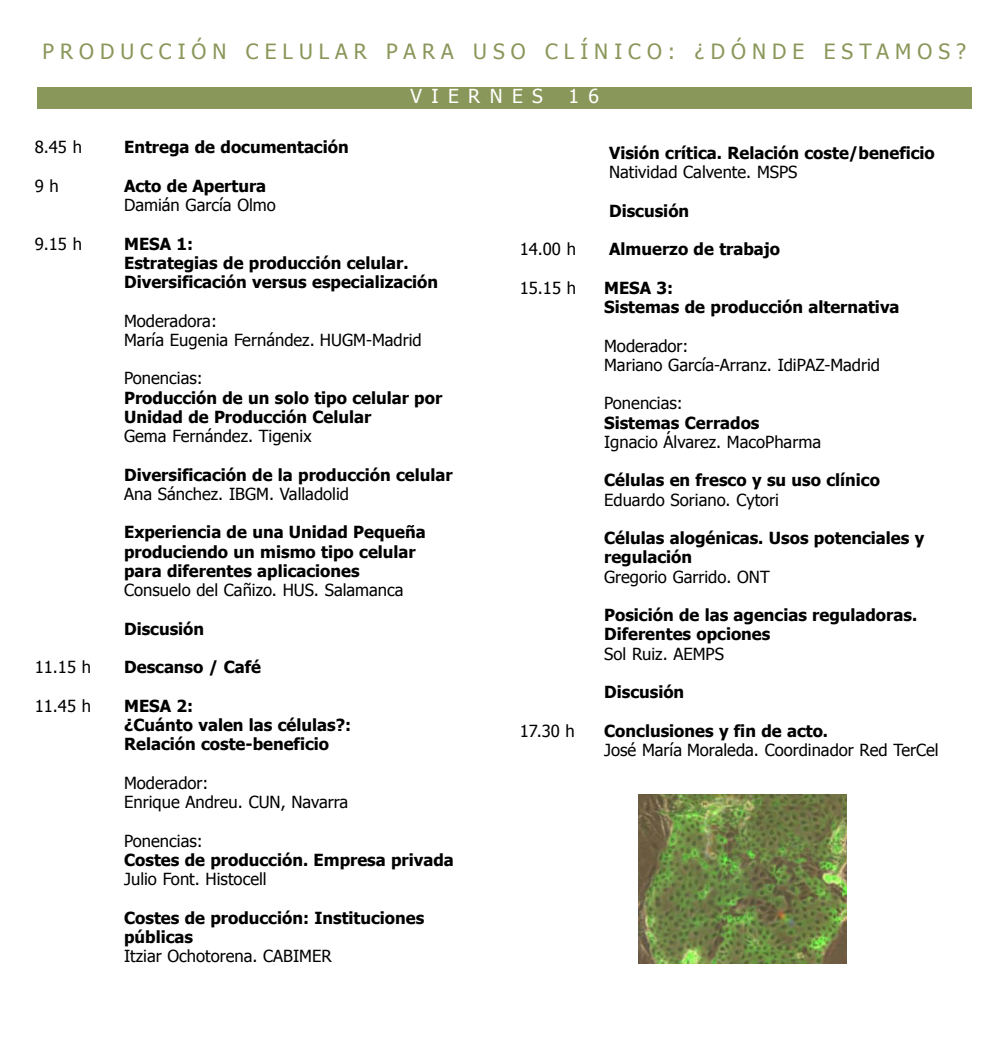
<style>
.page{position:relative;width:993px;height:1042px;background:#fff}
.page>*{position:absolute;margin:0;border:0;box-sizing:border-box;transform-origin:0 0}
.t1{font:21px "Tahoma";letter-spacing:.29em;color:#8a975a}
.t2{font:19.25px "Tahoma";letter-spacing:.49em;color:#fff}
.t3{font:700 16.62px/19.2px "Tahoma";color:#000}
.t4{font:16.62px/19.2px "Tahoma";color:#000}
</style>
<div class="page">
<div style="left:38px;top:87px;width:933px;height:21px;background:#8a975a"></div>
<img style="left:638px;top:794px;width:208px;height:169px">
<p class="t1" style="left:42px;top:38px;width:925px">PRODUCCIÓN CELULAR PARA USO CLÍNICO: ¿DÓNDE ESTAMOS?</p>
<p class="t2" style="left:410px;top:84px;width:134px">VIERNES</p>
<p class="t2" style="left:568px;top:84px;width:32px">1 6</p>
<p class="t4" style="left:35px;top:137px;width:49px">8.45 h</p>
<p class="t3" style="left:124px;top:137px;width:226px">Entrega de documentación</p>
<p class="t4" style="left:35px;top:176px;width:26px">9 h</p>
<p class="t3" style="left:124px;top:176px;width:144px">Acto de Apertura</p>
<p class="t4" style="left:124px;top:195px;width:153px">Damián García Olmo</p>
<p class="t4" style="left:35px;top:233px;width:49px">9.15 h</p>
<p class="t3" style="left:124px;top:233px;width:315px">MESA 1:<br>Estrategias de producción celular.<br>Diversificación versus especialización</p>
<p class="t4" style="left:124px;top:310px;width:299px">Moderadora:<br>María Eugenia Fernández. HUGM-Madrid</p>
<p class="t4" style="left:124px;top:368px;width:80px">Ponencias:</p>
<p class="t3" style="left:124px;top:387px;width:319px">Producción de un solo tipo celular por<br>Unidad de Producción Celular</p>
<p class="t4" style="left:124px;top:426px;width:189px">Gema Fernández. Tigenix</p>
<p class="t3" style="left:124px;top:464px;width:330px">Diversificación de la producción celular</p>
<p class="t4" style="left:124px;top:484px;width:226px">Ana Sánchez. IBGM. Valladolid</p>
<p class="t3" style="left:124px;top:522px;width:303px">Experiencia de una Unidad Pequeña produciendo un mismo tipo celular para diferentes aplicaciones</p>
<p class="t4" style="left:124px;top:580px;width:281px">Consuelo del Cañizo. HUS. Salamanca</p>
<p class="t3" style="left:124px;top:618px;width:82px">Discusión</p>
<p class="t4" style="left:35px;top:657px;width:58px">11.15 h</p>
<p class="t3" style="left:124px;top:657px;width:138px">Descanso / Café</p>
<p class="t4" style="left:35px;top:695px;width:58px">11.45 h</p>
<p class="t3" style="left:124px;top:695px;width:228px">MESA 2:<br>¿Cuánto valen las células?:<br>Relación coste-beneficio</p>
<p class="t4" style="left:124px;top:772px;width:225px">Moderador:<br>Enrique Andreu. CUN, Navarra</p>
<p class="t4" style="left:124px;top:830px;width:80px">Ponencias:</p>
<p class="t3" style="left:124px;top:849px;width:331px">Costes de producción. Empresa privada</p>
<p class="t4" style="left:124px;top:869px;width:144px">Julio Font. Histocell</p>
<p class="t3" style="left:124px;top:907px;width:301px">Costes de producción: Instituciones públicas</p>
<p class="t4" style="left:124px;top:946px;width:209px">Itziar Ochotorena. CABIMER</p>
<p class="t3" style="left:609px;top:143px;width:327px">Visión crítica. Relación coste/beneficio</p>
<p class="t4" style="left:609px;top:162px;width:190px">Natividad Calvente. MSPS</p>
<p class="t3" style="left:609px;top:201px;width:82px">Discusión</p>
<p class="t4" style="left:519px;top:239px;width:58px">14.00 h</p>
<p class="t3" style="left:609px;top:239px;width:172px">Almuerzo de trabajo</p>
<p class="t4" style="left:519px;top:278px;width:58px">15.15 h</p>
<p class="t3" style="left:604px;top:278px;width:297px">MESA 3:<br>Sistemas de producción alternativa</p>
<p class="t4" style="left:604px;top:335px;width:277px">Moderador:<br>Mariano García-Arranz. IdiPAZ-Madrid</p>
<p class="t4" style="left:604px;top:393px;width:80px">Ponencias:</p>
<p class="t3" style="left:604px;top:412px;width:157px">Sistemas Cerrados</p>
<p class="t4" style="left:604px;top:432px;width:218px">Ignacio Álvarez. MacoPharma</p>
<p class="t3" style="left:604px;top:470px;width:277px">Células en fresco y su uso clínico</p>
<p class="t4" style="left:604px;top:489px;width:176px">Eduardo Soriano. Cytori</p>
<p class="t3" style="left:604px;top:528px;width:321px">Células alogénicas. Usos potenciales y regulación</p>
<p class="t4" style="left:604px;top:566px;width:167px">Gregorio Garrido. ONT</p>
<p class="t3" style="left:604px;top:605px;width:314px">Posición de las agencias reguladoras.<br>Diferentes opciones</p>
<p class="t4" style="left:604px;top:643px;width:121px">Sol Ruiz. AEMPS</p>
<p class="t3" style="left:604px;top:682px;width:82px">Discusión</p>
<p class="t4" style="left:519px;top:720px;width:57px">17.30 h</p>
<p class="t3" style="left:604px;top:720px;width:225px">Conclusiones y fin de acto.</p>
<p class="t4" style="left:604px;top:740px;width:336px">José María Moraleda. Coordinador Red TerCel</p>
</div>
